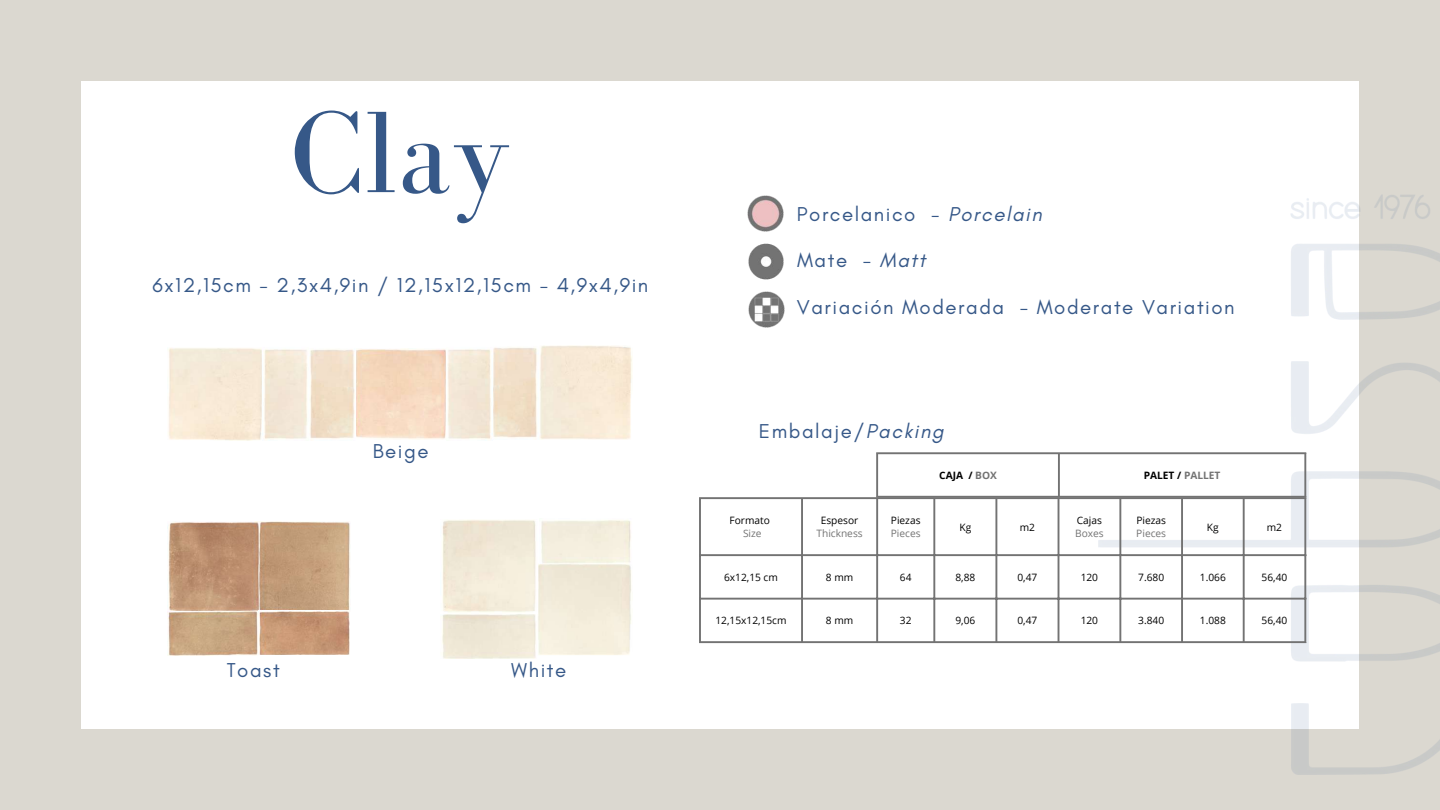
<style>
.page{position:relative;width:1440px;height:810px;background:#dbd8d0}
.page>*{position:absolute;margin:0;border:0;box-sizing:border-box;transform-origin:0 0}
.t1{font:119.4px "Bodoni FLF";color:#365888}
.t2{font:20.4px "Glacial Indifference";letter-spacing:.075em;color:#365888}
.t3{font:10.2px "Open Sans";color:#000}
.t4{font:10.2px "Open Sans";color:#737373}
.t5{font:700 10.2px "Open Sans";color:#000}
.s1{font-style:italic}
.s2{color:#737373}
</style>
<div class="page">
<div style="left:81px;top:81px;width:1278px;height:648px;background:#fff"></div>
<img style="left:1099px;top:195px;width:341px;height:580px">
<img style="left:747px;top:195px;width:37px;height:37px">
<img style="left:748px;top:243px;width:37px;height:85px">
<hr style="left:699px;top:499px;width:2px;height:142px;background:#737373">
<hr style="left:801px;top:499px;width:2px;height:142px;background:#737373">
<hr style="left:876px;top:499px;width:2px;height:142px;background:#737373">
<hr style="left:933px;top:499px;width:2px;height:142px;background:#737373">
<hr style="left:995px;top:499px;width:2px;height:142px;background:#737373">
<hr style="left:1058px;top:499px;width:1px;height:142px;background:#737373">
<hr style="left:1119px;top:499px;width:2px;height:142px;background:#737373">
<hr style="left:1181px;top:499px;width:2px;height:142px;background:#737373">
<hr style="left:1243px;top:499px;width:2px;height:142px;background:#737373">
<hr style="left:1304px;top:499px;width:2px;height:142px;background:#737373">
<hr style="left:699px;top:497px;width:607px;height:2px;background:#737373">
<hr style="left:699px;top:554px;width:607px;height:2px;background:#737373">
<hr style="left:699px;top:598px;width:607px;height:2px;background:#737373">
<hr style="left:699px;top:641px;width:607px;height:2px;background:#737373">
<hr style="left:876px;top:454px;width:2px;height:42px;background:#737373">
<hr style="left:1058px;top:454px;width:2px;height:42px;background:#737373">
<hr style="left:1304px;top:454px;width:2px;height:42px;background:#737373">
<hr style="left:876px;top:452px;width:430px;height:2px;background:#737373">
<hr style="left:876px;top:496px;width:430px;height:2px;background:#737373">
<img style="left:356px;top:349px;width:90px;height:91px">
<img style="left:168px;top:348px;width:187px;height:93px">
<img style="left:168px;top:522px;width:182px;height:133px">
<img style="left:442px;top:520px;width:94px;height:138px">
<img style="left:538px;top:563px;width:94px;height:92px">
<img style="left:541px;top:520px;width:90px;height:43px">
<img style="left:447px;top:346px;width:185px;height:94px">
<h1 class="t1" style="left:290px;top:88px;width:222px">Clay</h1>
<p class="t2" style="left:153px;top:273px;width:497px">6x12,15cm - 2,3x4,9in / 12,15x12,15cm - 4,9x4,9in</p>
<p class="t2" style="left:373px;top:439px;width:57px">Beige</p>
<p class="t2" style="left:227px;top:658px;width:54px">Toast</p>
<p class="t2" style="left:511px;top:658px;width:57px">White</p>
<p class="t2" style="left:797px;top:202px;width:246px">Porcelanico - <span class="s1">Porcelain</span></p>
<p class="t2" style="left:797px;top:248px;width:130px">Mate - <span class="s1">Matt</span></p>
<p class="t2" style="left:797px;top:295px;width:439px">Variación Moderada - Moderate Variation</p>
<p class="t2" style="left:759px;top:418px;width:186px">Embalaje/<span class="s1">Packing</span></p>
<p class="t3" style="left:730px;top:513px;width:42px">Formato</p>
<p class="t4" style="left:743px;top:526px;width:20px">Size</p>
<p class="t3" style="left:821px;top:513px;width:39px">Espesor</p>
<p class="t4" style="left:816px;top:526px;width:48px">Thickness</p>
<p class="t3" style="left:891px;top:513px;width:31px">Piezas</p>
<p class="t4" style="left:891px;top:526px;width:31px">Pieces</p>
<p class="t5" style="left:939px;top:468px;width:59px">CAJA / <span class="s2">BOX</span></p>
<p class="t5" style="left:1144px;top:468px;width:78px">PALET / <span class="s2">PALLET</span></p>
<p class="t3" style="left:959px;top:520px;width:13px">Kg</p>
<p class="t3" style="left:1020px;top:520px;width:17px">m2</p>
<p class="t3" style="left:1077px;top:513px;width:27px">Cajas</p>
<p class="t4" style="left:1075px;top:526px;width:30px">Boxes</p>
<p class="t3" style="left:1136px;top:513px;width:31px">Piezas</p>
<p class="t4" style="left:1136px;top:526px;width:31px">Pieces</p>
<p class="t3" style="left:1207px;top:520px;width:13px">Kg</p>
<p class="t3" style="left:1267px;top:520px;width:17px">m2</p>
<p class="t3" style="left:724px;top:570px;width:55px">6x12,15 cm</p>
<p class="t3" style="left:826px;top:570px;width:29px">8 mm</p>
<p class="t3" style="left:900px;top:570px;width:13px">64</p>
<p class="t3" style="left:955px;top:570px;width:21px">8,88</p>
<p class="t3" style="left:1017px;top:570px;width:21px">0,47</p>
<p class="t3" style="left:1081px;top:570px;width:19px">120</p>
<p class="t3" style="left:1138px;top:570px;width:27px">7.680</p>
<p class="t3" style="left:1200px;top:570px;width:27px">1.066</p>
<p class="t3" style="left:1262px;top:570px;width:27px">56,40</p>
<p class="t3" style="left:715px;top:613px;width:73px">12,15x12,15cm</p>
<p class="t3" style="left:826px;top:613px;width:29px">8 mm</p>
<p class="t3" style="left:900px;top:613px;width:13px">32</p>
<p class="t3" style="left:955px;top:613px;width:21px">9,06</p>
<p class="t3" style="left:1017px;top:613px;width:21px">0,47</p>
<p class="t3" style="left:1081px;top:613px;width:19px">120</p>
<p class="t3" style="left:1138px;top:613px;width:27px">3.840</p>
<p class="t3" style="left:1200px;top:613px;width:27px">1.088</p>
<p class="t3" style="left:1262px;top:613px;width:27px">56,40</p>
</div>
